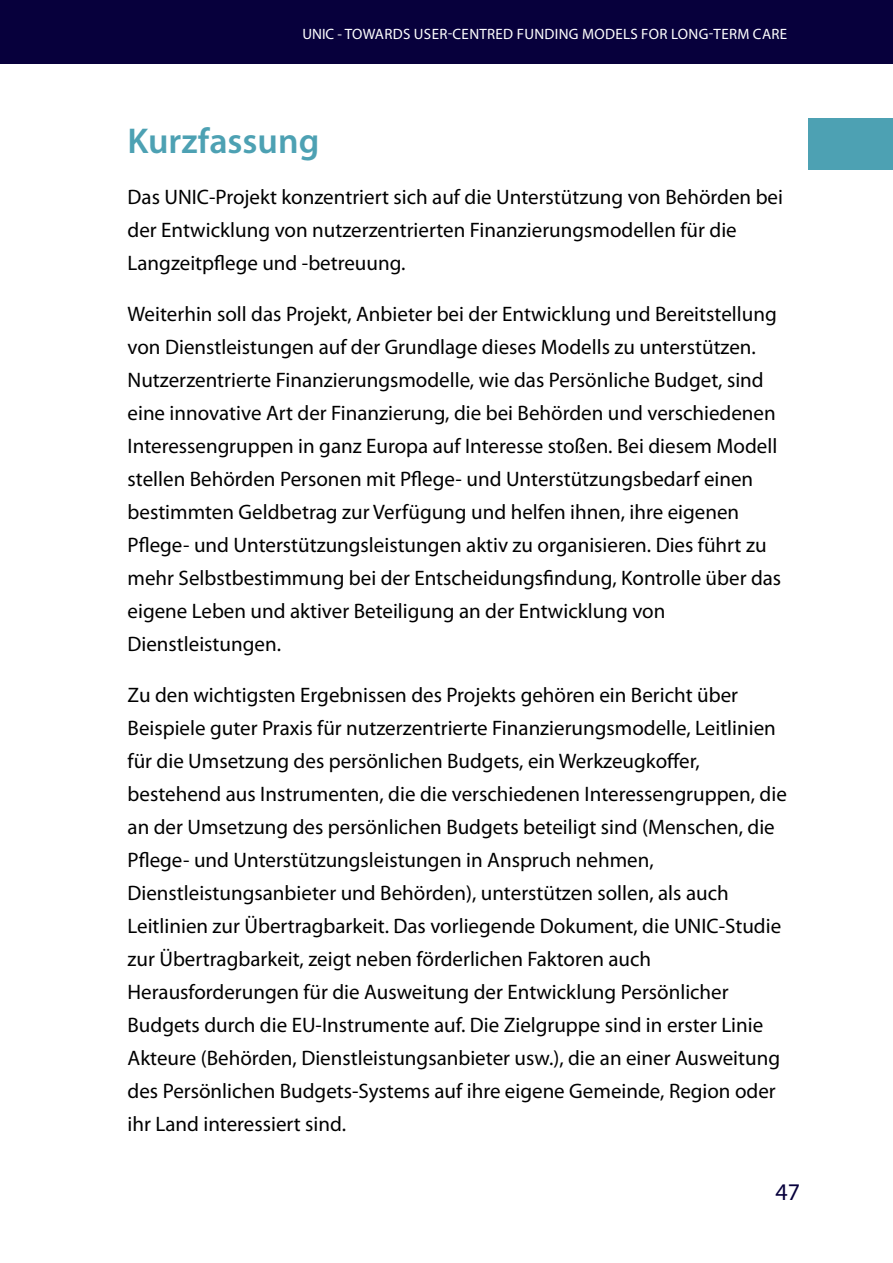
<style>
.page{position:relative;width:893px;height:1263px;background:#fff}
.page>*{position:absolute;margin:0;border:0;box-sizing:border-box;transform-origin:0 0}
.t1{font:600 36px "Myriad Pro";color:#4da1b3}
.t2{font:24px "Myriad Pro";color:#07003c}
.t3{font:21px/33px "Myriad Pro";color:#000}
.t4{font:15px "Myriad Pro";letter-spacing:.02em;color:#fff}
</style>
<div class="page">
<div style="left:0;top:0;width:893px;height:64px;background:#07003c"></div>
<div style="left:808px;top:119px;width:85px;height:51px;background:#4da1b3"></div>
<p class="t4" style="left:302px;top:27px;width:486px">UNIC - TOWARDS USER-CENTRED FUNDING MODELS FOR LONG-TERM CARE</p>
<h1 class="t1" style="left:128px;top:126px;width:193px">Kurzfassung</h1>
<p class="t3" style="left:128px;top:182px;width:657px">Das UNIC-Projekt konzentriert sich auf die Unterstützung von Behörden bei der Entwicklung von nutzerzentrierten Finanzierungsmodellen für die<br>Langzeitpflege und -betreuung.</p>
<p class="t3" style="left:128px;top:299px;width:655px">Weiterhin soll das Projekt, Anbieter bei der Entwicklung und Bereitstellung von Dienstleistungen auf der Grundlage dieses Modells zu unterstützen.<br>Nutzerzentrierte Finanzierungsmodelle, wie das Persönliche Budget, sind eine innovative Art der Finanzierung, die bei Behörden und verschiedenen Interessengruppen in ganz Europa auf Interesse stoßen. Bei diesem Modell stellen Behörden Personen mit Pflege- und Unterstützungsbedarf einen bestimmten Geldbetrag zur Verfügung und helfen ihnen, ihre eigenen Pflege- und Unterstützungsleistungen aktiv zu organisieren. Dies führt zu mehr Selbstbestimmung bei der Entscheidungsfindung, Kontrolle über das eigene Leben und aktiver Beteiligung an der Entwicklung von Dienstleistungen.</p>
<p class="t3" style="left:128px;top:680px;width:661px">Zu den wichtigsten Ergebnissen des Projekts gehören ein Bericht über Beispiele guter Praxis für nutzerzentrierte Finanzierungsmodelle, Leitlinien für die Umsetzung des persönlichen Budgets, ein Werkzeugkoffer, bestehend aus Instrumenten, die die verschiedenen Interessengruppen, die an der Umsetzung des persönlichen Budgets beteiligt sind (Menschen, die Pflege- und Unterstützungsleistungen in Anspruch nehmen, Dienstleistungsanbieter und Behörden), unterstützen sollen, als auch Leitlinien zur Übertragbarkeit. Das vorliegende Dokument, die UNIC-Studie zur Übertragbarkeit, zeigt neben förderlichen Faktoren auch Herausforderungen für die Ausweitung der Entwicklung Persönlicher Budgets durch die EU-Instrumente auf. Die Zielgruppe sind in erster Linie Akteure (Behörden, Dienstleistungsanbieter usw.), die an einer Ausweitung des Persönlichen Budgets-Systems auf ihre eigene Gemeinde, Region oder ihr Land interessiert sind.</p>
<p class="t2" style="left:776px;top:1182px;width:26px">47</p>
</div>
